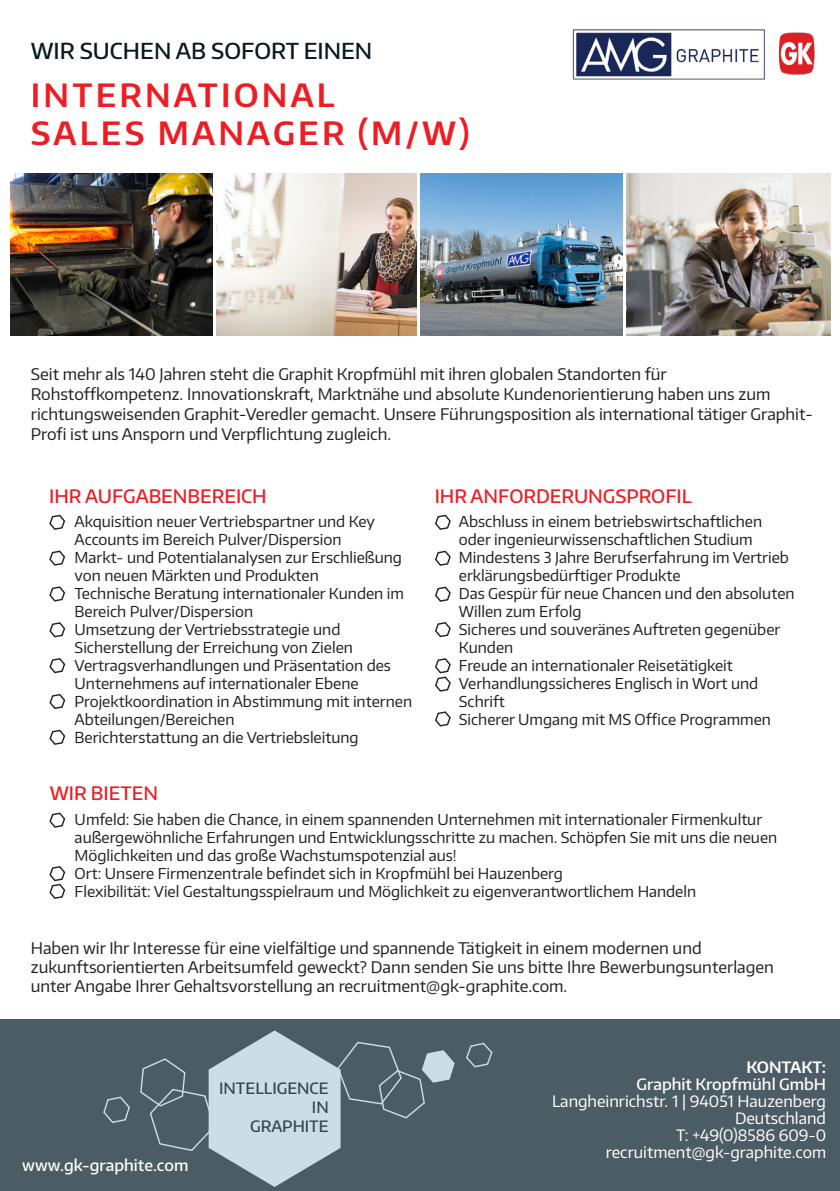
<style>
.page{position:relative;width:840px;height:1191px;background:#fff}
.page>*{position:absolute;margin:0;border:0;box-sizing:border-box;transform-origin:0 0}
.t1{font:600 32px "Encode Sans";letter-spacing:.1em;color:#ee1d23}
.t2{font:500 22px "Encode Sans";color:#071822}
.t3{font:500 18.4px "Encode Sans";color:#ee1d23}
.t4{font:16px/20px "Encode Sans";color:#231f20}
.t5{font:15.6px/17px "Encode Sans";color:#fff;text-align:right}
.t6{font:500 15.6px/18.8px "Encode Sans";color:#38454d;text-align:right}
.t7{font:500 15.6px "Encode Sans";color:#fff}
.t8{font:15px/18px "Encode Sans";color:#231f20}
.s1{font-weight:600}
.s2{font-weight:500}
</style>
<div class="page">
<div style="left:0;top:1019px;width:839px;height:172px;background:#4c5c65"></div>
<svg style="left:103px;top:1096px;width:27px;height:27px"></svg>
<svg style="left:466px;top:1042px;width:27px;height:26px"></svg>
<svg style="left:140px;top:1030px;width:314px;height:157px"></svg>
<svg style="left:49px;top:514px;width:16px;height:16px"></svg>
<svg style="left:49px;top:622px;width:17px;height:16px"></svg>
<svg style="left:49px;top:658px;width:17px;height:16px"></svg>
<svg style="left:49px;top:586px;width:17px;height:16px"></svg>
<svg style="left:49px;top:550px;width:17px;height:16px"></svg>
<svg style="left:435px;top:514px;width:16px;height:16px"></svg>
<svg style="left:435px;top:622px;width:16px;height:16px"></svg>
<svg style="left:435px;top:586px;width:16px;height:16px"></svg>
<svg style="left:435px;top:550px;width:16px;height:16px"></svg>
<svg style="left:435px;top:658px;width:16px;height:34px"></svg>
<img style="left:572px;top:29px;width:243px;height:51px">
<img style="left:10px;top:174px;width:203px;height:161px">
<img style="left:217px;top:174px;width:199px;height:161px">
<img style="left:626px;top:174px;width:203px;height:161px">
<img style="left:420px;top:174px;width:202px;height:161px">
<svg style="left:49px;top:694px;width:17px;height:15px"></svg>
<svg style="left:49px;top:729px;width:17px;height:16px"></svg>
<svg style="left:435px;top:711px;width:16px;height:16px"></svg>
<svg style="left:49px;top:812px;width:17px;height:16px"></svg>
<svg style="left:49px;top:866px;width:17px;height:33px"></svg>
<p class="t2" style="left:31px;top:36px;width:343px">WIR SUCHEN AB SOFORT EINEN</p>
<p class="t1" style="left:31px;top:74px;width:305px">INTERNATIONAL</p>
<p class="t1" style="left:31px;top:112px;width:440px">SALES MANAGER (M/W)</p>
<p class="t4" style="left:31px;top:364px;width:783px">Seit mehr als 140 Jahren steht die Graphit Kropfmühl mit ihren globalen Standorten für Rohstoffkompetenz. Innovationskraft, Marktnähe und absolute Kundenorientierung haben uns zum richtungsweisenden Graphit-Veredler gemacht. Unsere Führungsposition als international tätiger Graphit-Profi ist uns Ansporn und Verpflichtung zugleich.</p>
<p class="t3" style="left:49px;top:483px;width:219px">IHR AUFGABENBEREICH</p>
<p class="t3" style="left:434px;top:483px;width:258px">IHR ANFORDERUNGSPROFIL</p>
<p class="t8" style="left:75px;top:511px;width:302px">Akquisition neuer Vertriebspartner und Key<br>Accounts im Bereich Pulver/Dispersion</p>
<p class="t8" style="left:75px;top:547px;width:331px">Markt- und Potentialanalysen zur Erschließung von neuen Märkten und Produkten<br>Technische Beratung internationaler Kunden im Bereich Pulver/Dispersion<br>Umsetzung der Vertriebsstrategie und Sicherstellung der Erreichung von Zielen</p>
<p class="t8" style="left:75px;top:655px;width:318px">Vertragsverhandlungen und Präsentation des<br>Unternehmens auf internationaler Ebene</p>
<p class="t8" style="left:75px;top:691px;width:339px">Projektkoordination in Abstimmung mit internen<br>Abteilungen/Bereichen</p>
<p class="t8" style="left:75px;top:727px;width:285px">Berichterstattung an die Vertriebsleitung</p>
<p class="t8" style="left:458px;top:511px;width:304px">Abschluss in einem betriebswirtschaftlichen oder ingenieurwissenschaftlichen Studium</p>
<p class="t8" style="left:458px;top:547px;width:331px">Mindestens 3 Jahre Berufserfahrung im Vertrieb erklärungsbedürftiger Produkte</p>
<p class="t8" style="left:458px;top:583px;width:337px">Das Gespür für neue Chancen und den absoluten<br>Willen zum Erfolg</p>
<p class="t8" style="left:458px;top:619px;width:323px">Sicheres und souveränes Auftreten gegenüber<br>Kunden</p>
<p class="t8" style="left:458px;top:655px;width:275px">Freude an internationaler Reisetätigkeit</p>
<p class="t8" style="left:458px;top:673px;width:301px">Verhandlungssicheres Englisch in Wort und<br>Schrift</p>
<p class="t8" style="left:458px;top:709px;width:313px">Sicherer Umgang mit MS Office Programmen</p>
<p class="t3" style="left:50px;top:781px;width:110px">WIR BIETEN</p>
<p class="t8" style="left:75px;top:810px;width:703px">Umfeld: Sie haben die Chance, in einem spannenden Unternehmen mit internationaler Firmenkultur außergewöhnliche Erfahrungen und Entwicklungsschritte zu machen. Schöpfen Sie mit uns die neuen<br>Möglichkeiten und das große Wachstumspotenzial aus!</p>
<p class="t8" style="left:75px;top:864px;width:489px">Ort: Unsere Firmenzentrale befindet sich in Kropfmühl bei Hauzenberg</p>
<p class="t8" style="left:75px;top:882px;width:622px">Flexibilität: Viel Gestaltungsspielraum und Möglichkeit zu eigenverantwortlichem Handeln</p>
<p class="t4" style="left:31px;top:937px;width:744px;line-height:19.2px">Haben wir Ihr Interesse für eine vielfältige und spannende Tätigkeit in einem modernen und zukunftsorientierten Arbeitsumfeld geweckt? Dann senden Sie uns bitte Ihre Bewerbungsunterlagen unter Angabe Ihrer Gehaltsvorstellung an recruitment@gk-graphite.com.</p>
<p class="t7" style="left:22px;top:1155px;width:167px">www.gk-graphite.com</p>
<p class="t6" style="left:219px;top:1078px;width:111px">INTELLIGENCE<br>IN<br>GRAPHITE</p>
<p class="t5" style="left:551px;top:1058px;width:275px"><span class="s1">KONTAKT:<br></span><span class="s2">Graphit Kropfmühl GmbH<br></span>Langheinrichstr. 1 | 94051 Hauzenberg<br>Deutschland<br>T: +49(0)8586 609-0</p>
<p class="t5" style="left:605px;top:1143px;width:221px">recruitment@gk-graphite.com</p>
</div>
